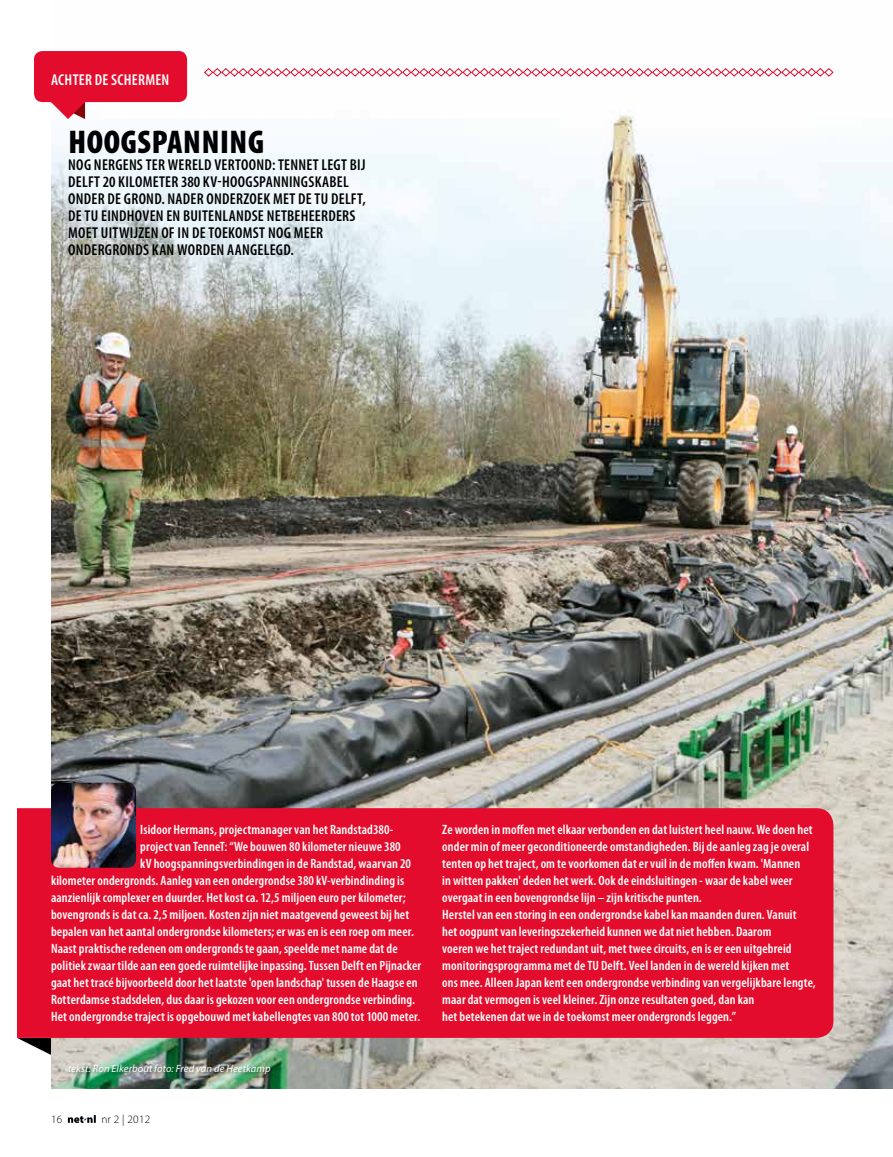
<style>
.page{position:relative;width:893px;height:1157px;background:#fff}
.page>*{position:absolute;margin:0;border:0;box-sizing:border-box;transform-origin:0 0}
.t1{font:900 condensed 33px "Myriad Pro";letter-spacing:.02em;color:#000}
.t2{font:600 condensed 15.75px/17px "Myriad Pro";letter-spacing:.015em;color:#000}
.t3{font:600 condensed 15.75px "Myriad Pro";letter-spacing:.02em;color:#fff}
.t4{font:600 condensed 13.5px/17px "Myriad Pro";letter-spacing:.01em;color:#fff}
.t5{font:300 11.25px "Myriad Pro";letter-spacing:.02em;color:#000}
.t6{font:italic 10.5px "Myriad Pro";letter-spacing:.01em;color:#fff}
</style>
<div class="page">
<svg style="left:68px;top:1115px;width:28px;height:8px"></svg>
<svg style="left:17px;top:1037px;width:34px;height:18px"></svg>
<img style="left:51px;top:51px;width:842px;height:1038px">
<div style="left:17px;top:808px;width:816px;height:229px;background:#e40c2c"></div>
<div style="left:34px;top:51px;width:153px;height:51px;background:#e40c2c;border-radius:9px"></div>
<svg style="left:51px;top:102px;width:34px;height:17px"></svg>
<svg style="left:204px;top:68px;width:630px;height:9px"></svg>
<img style="left:51px;top:782px;width:85px;height:85px">
<div style="left:68px;top:1064px;width:205px;height:13px;background:#060804;opacity:.35"></div>
<p class="t3" style="left:51px;top:70px;width:120px">ACHTER DE SCHERMEN</p>
<h1 class="t1" style="left:68px;top:121px;width:197px">HOOGSPANNING</h1>
<p class="t2" style="left:68px;top:156px;width:299px">NOG NERGENS TER WERELD VERTOOND: TENNET LEGT BIJ DELFT 20 KILOMETER 380 KV-HOOGSPANNINGSKABEL ONDER DE GROND. NADER ONDERZOEK MET DE TU DELFT, DE TU EINDHOVEN EN BUITENLANDSE NETBEHEERDERS MOET UITWIJZEN OF IN DE TOEKOMST NOG MEER ONDERGRONDS KAN WORDEN AANGELEGD.</p>
<p class="t4" style="left:140px;top:820px;width:255px">Isidoor Hermans, projectmanager van het Randstad380-</p>
<p class="t4" style="left:140px;top:837px;width:262px">project van TenneT: “We bouwen 80 kilometer nieuwe 380</p>
<p class="t4" style="left:140px;top:854px;width:272px">kV hoogspanningsverbindingen in de Randstad, waarvan 20</p>
<p class="t4" style="left:51px;top:871px;width:355px">kilometer ondergronds. Aanleg van een ondergrondse 380 kV-verbindinding is</p>
<p class="t4" style="left:51px;top:888px;width:356px">aanzienlijk complexer en duurder. Het kost ca. 12,5 miljoen euro per kilometer;</p>
<p class="t4" style="left:51px;top:905px;width:360px">bovengronds is dat ca. 2,5 miljoen. Kosten zijn niet maatgevend geweest bij het</p>
<p class="t4" style="left:51px;top:922px;width:365px">bepalen van het aantal ondergrondse kilometers; er was en is een roep om meer.</p>
<p class="t4" style="left:51px;top:939px;width:348px">Naast praktische redenen om ondergronds te gaan, speelde met name dat de</p>
<p class="t4" style="left:51px;top:956px;width:372px">politiek zwaar tilde aan een goede ruimtelijke inpassing. Tussen Delft en Pijnacker</p>
<p class="t4" style="left:51px;top:973px;width:368px">gaat het tracé bijvoorbeeld door het laatste 'open landschap' tussen de Haagse en</p>
<p class="t4" style="left:51px;top:990px;width:366px">Rotterdamse stadsdelen, dus daar is gekozen voor een ondergrondse verbinding.</p>
<p class="t4" style="left:51px;top:1007px;width:371px">Het ondergrondse traject is opgebouwd met kabellengtes van 800 tot 1000 meter.</p>
<p class="t6" style="left:68px;top:1061px;width:204px">tekst: Ron Elkerbout foto: Fred van de Heetkamp</p>
<p class="t5" style="left:51px;top:1112px;width:13px">16</p>
<p class="t5" style="left:101px;top:1112px;width:50px">nr 2 | 2012</p>
<p class="t4" style="left:442px;top:820px;width:375px">Ze worden in moffen met elkaar verbonden en dat luistert heel nauw. We doen het onder min of meer geconditioneerde omstandigheden. Bij de aanleg zag je overal tenten op het traject, om te voorkomen dat er vuil in de moffen kwam. 'Mannen<br>in witten pakken' deden het werk. Ook de eindsluitingen - waar de kabel weer overgaat in een bovengrondse lijn – zijn kritische punten.<br>Herstel van een storing in een ondergrondse kabel kan maanden duren. Vanuit<br>het oogpunt van leveringszekerheid kunnen we dat niet hebben. Daarom<br>voeren we het traject redundant uit, met twee circuits, en is er een uitgebreid monitoringsprogramma met de TU Delft. Veel landen in de wereld kijken met<br>ons mee. Alleen Japan kent een ondergrondse verbinding van vergelijkbare lengte, maar dat vermogen is veel kleiner. Zijn onze resultaten goed, dan kan<br>het betekenen dat we in de toekomst meer ondergronds leggen.”</p>
</div>
